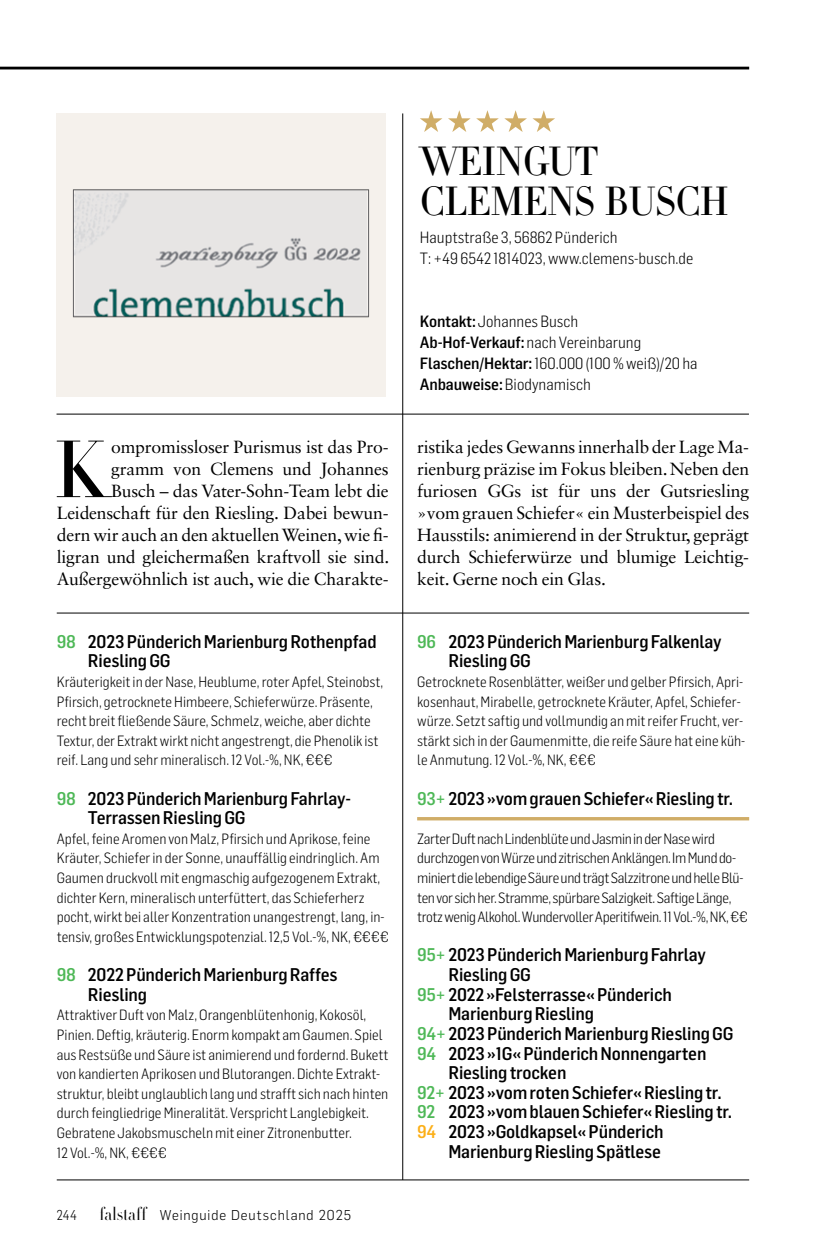
<style>
.page{position:relative;width:840px;height:1248px;background:#fff}
.page>*{position:absolute;margin:0;border:0;box-sizing:border-box;transform-origin:0 0}
.t1{font:300 79.6px "HTF Didot L24";color:#000}
.t2{font:300 40px/40px "HTF Didot L11";letter-spacing:-.02em;color:#000}
.t3{font:500 18px/19.6px "Flama Semicondensed";letter-spacing:-.01em;color:#000}
.t4{font:17.6px/22px "Sabon LT Std";letter-spacing:-.01em;color:#000;text-align:right}
.t5{font:300 16px/21px "Flama Semicondensed";color:#000}
.t6{font:300 14.6px/19.6px "Flama Semicondensed";color:#000}
.t7{font:300 14.6px/19.6px "Flama Semicondensed";letter-spacing:-.025em;color:#000}
.t8{font:300 14px "Flama";letter-spacing:.07em;color:#000}
.t9{font:300 14px "Flama Semicondensed";color:#000}
.s1{font-weight:500}
.s2{color:#4eb857}
.s3{font-family:"HTF Didot L96";font-size:18px}
.s4{color:#fcaf17}
</style>
<div class="page">
<img style="left:57px;top:113px;width:328px;height:281px">
<hr style="left:417px;top:817px;width:331px;height:3px;background:#d0ad67">
<hr style="left:56px;top:413px;width:692px;height:1px;background:#000">
<hr style="left:57px;top:612px;width:691px;height:1px;background:#000">
<hr style="left:402px;top:113px;width:1px;height:1066px;background:#000">
<hr style="left:57px;top:1179px;width:691px;height:1px;background:#000">
<hr style="left:0;top:67px;width:748px;height:2px;background:#000">
<h2 class="t2" style="left:420px;top:140px;width:311px">WEINGUT<br>CLEMENS BUSCH</h2>
<p class="t5" style="left:420px;top:226px;width:275px">Hauptstraße 3, 56862 Pünderich<br>T: +49 6542 1814023, www.clemens-busch.de</p>
<p class="t5" style="left:420px;top:310px;width:279px"><span class="s1">Kontakt:</span> Johannes Busch<br><span class="s1">Ab-Hof-Verkauf:</span> nach Vereinbarung <span class="s1">Flaschen/Hektar:</span> 160.000 (100 % weiß)/20 ha <span class="s1">Anbauweise:</span> Biodynamisch</p>
<p class="t4" style="left:57px;top:436px;width:334px">ompromissloser Purismus ist das Pro&shy;gramm von Clemens und Johannes<br>Busch – das Vater-Sohn-Team lebt die Leidenschaft für den Riesling. Dabei bewun&shy;dern wir auch an den aktuellen Weinen, wie fi&shy;ligran und gleichermaßen kraftvoll sie sind.<br>Außergewöhnlich ist auch, wie die Charakte-</p>
<p class="t4" style="left:417px;top:436px;width:333px;text-align:justify">ristika jedes Gewanns innerhalb der Lage Ma&shy;rienburg präzise im Fokus bleiben. Neben den furiosen GGs ist für uns der Gutsriesling »vom grauen Schiefer« ein Musterbeispiel des Hausstils: animierend in der Struktur, geprägt durch Schieferwürze und blumige Leichtig&shy;keit. Gerne noch ein Glas.</p>
<h1 class="t1" style="left:53px;top:413px;width:53px">K</h1>
<p class="t3" style="left:88px;top:630px;width:290px;text-indent:-31px"><span class="s2">98</span> 2023 Pünderich Marienburg Rothenpfad<br>Riesling GG</p>
<p class="t6" style="left:57px;top:671px;width:327px">Kräuterigkeit in der Nase, Heublume, roter Apfel, Steinobst, Pfirsich, getrocknete Himbeere, Schieferwürze. Präsente, recht breit fließende Säure, Schmelz, weiche, aber dichte Textur, der Extrakt wirkt nicht angestrengt, die Phenolik ist reif. Lang und sehr mineralisch. 12 Vol.-%, NK, €€€</p>
<p class="t3" style="left:88px;top:787px;width:264px;text-indent:-31px"><span class="s2">98</span> 2023 Pünderich Marienburg Fahrlay-<br>Terrassen Riesling GG</p>
<p class="t6" style="left:57px;top:828px;width:333px">Apfel, feine Aromen von Malz, Pfirsich und Aprikose, feine Kräuter, Schiefer in der Sonne, unauffällig eindringlich. Am Gaumen druckvoll mit engmaschig aufgezogenem Extrakt, dichter Kern, mineralisch unterfüttert, das Schieferherz pocht, wirkt bei aller Konzentration unangestrengt, lang, in&shy;tensiv, großes Entwicklungspotenzial. 12,5 Vol.-%, NK, €€€€</p>
<p class="t3" style="left:88px;top:964px;width:251px;text-indent:-31px"><span class="s2">98</span> 2022 Pünderich Marienburg Raffes<br>Riesling</p>
<p class="t6" style="left:57px;top:1004px;width:333px">Attraktiver Duft von Malz, Orangenblütenhonig, Kokosöl, Pinien. Deftig, kräuterig. Enorm kompakt am Gaumen. Spiel aus Restsüße und Säure ist animierend und fordernd. Bukett von kandierten Aprikosen und Blutorangen. Dichte Extrakt&shy;struktur, bleibt unglaublich lang und strafft sich nach hinten durch feingliedrige Mineralität. Verspricht Langlebigkeit.<br>Gebratene Jakobsmuscheln mit einer Zitronenbutter.<br>12 Vol.-%, NK, €€€€</p>
<p class="t9" style="left:57px;top:1205px;width:22px">244</p>
<p class="t8" style="left:99px;top:1204px;width:253px"><span class="s3">falstaff</span> Weinguide Deutschland 2025</p>
<p class="t3" style="left:448px;top:630px;width:275px;text-indent:-31px"><span class="s2">96</span> 2023 Pünderich Marienburg Falkenlay<br>Riesling GG</p>
<p class="t6" style="left:417px;top:671px;width:329px">Getrocknete Rosenblätter, weißer und gelber Pfirsich, Apri&shy;kosenhaut, Mirabelle, getrocknete Kräuter, Apfel, Schiefer&shy;würze. Setzt saftig und vollmundig an mit reifer Frucht, ver&shy;stärkt sich in der Gaumenmitte, die reife Säure hat eine küh&shy;le Anmutung. 12 Vol.-%, NK, €€€</p>
<p class="t3" style="left:417px;top:787px;width:317px"><span class="s2">93+</span> 2023 »vom grauen Schiefer« Riesling tr.</p>
<p class="t7" style="left:417px;top:828px;width:332px">Zarter Duft nach Lindenblüte und Jasmin in der Nase wird durchzogen von Würze und zitrischen Anklängen. Im Mund do&shy;miniert die lebendige Säure und trägt Salzzitrone und helle Blü&shy;ten vor sich her. Stramme, spürbare Salzigkeit. Saftige Länge, trotz wenig Alkohol. Wundervoller Aperitifwein. 11 Vol.-%, NK, €€</p>
<p class="t3" style="left:417px;top:944px;width:290px"><span class="s2">95+</span> 2023 Pünderich Marienburg Fahrlay</p>
<p class="t3" style="left:448px;top:964px;width:84px">Riesling GG</p>
<p class="t3" style="left:417px;top:983px;width:256px"><span class="s2">95+</span> 2022 »Felsterrasse« Pünderich</p>
<p class="t3" style="left:448px;top:1003px;width:147px">Marienburg Riesling</p>
<p class="t3" style="left:417px;top:1022px;width:318px"><span class="s2">94+</span> 2023 Pünderich Marienburg Riesling GG</p>
<p class="t3" style="left:417px;top:1042px;width:290px"><span class="s2">94</span> 2023 »1G« Pünderich Nonnengarten</p>
<p class="t3" style="left:448px;top:1062px;width:119px">Riesling trocken</p>
<p class="t3" style="left:417px;top:1081px;width:306px"><span class="s2">92+</span> 2023 »vom roten Schiefer« Riesling tr.</p>
<p class="t3" style="left:417px;top:1101px;width:316px"><span class="s2">92</span> 2023 »vom blauen Schiefer« Riesling tr.</p>
<p class="t3" style="left:417px;top:1120px;width:248px"><span class="s4">94</span> 2023 »Goldkapsel« Pünderich</p>
<p class="t3" style="left:448px;top:1140px;width:214px">Marienburg Riesling Spätlese</p>
</div>
